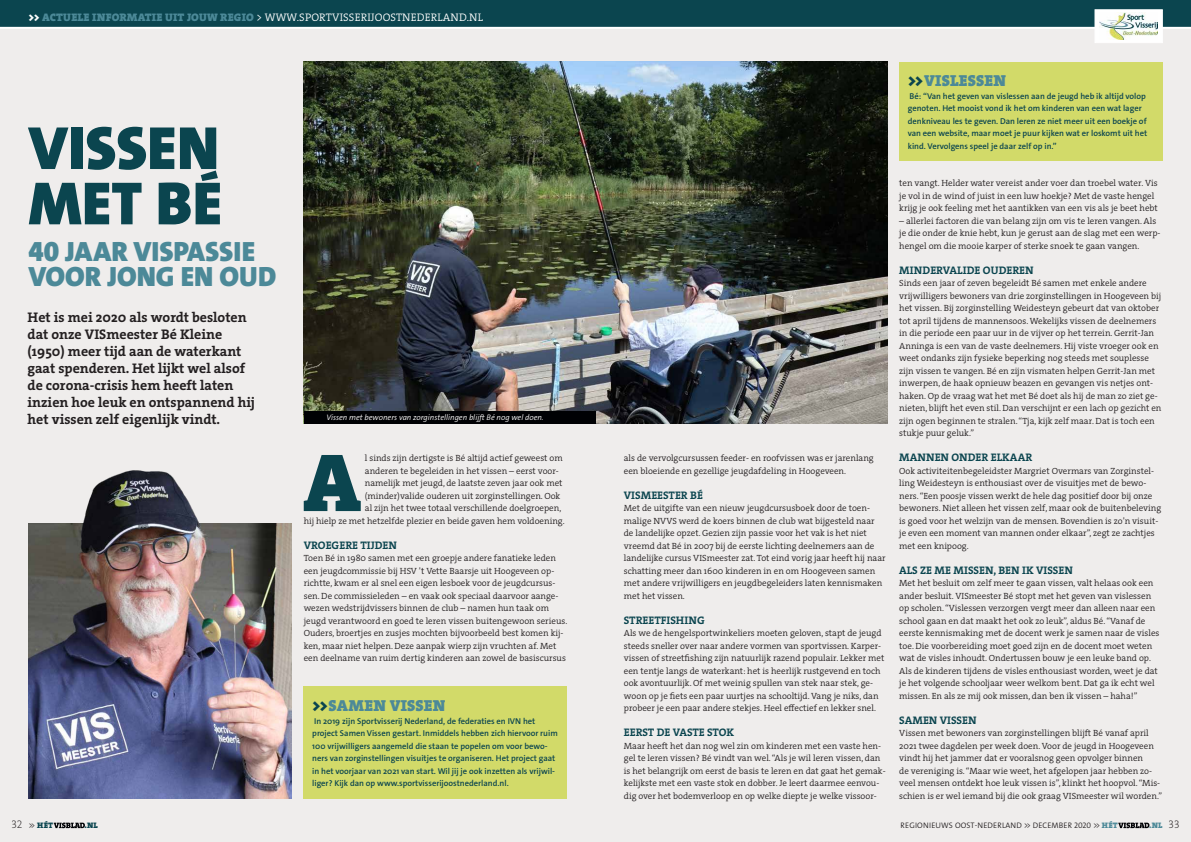
<style>
.page{position:relative;width:1191px;height:842px;background:#efedec}
.page>*{position:absolute;margin:0;border:0;box-sizing:border-box;transform-origin:0 0}
.t1{font:83.1px "The Serif HP9 Blk";color:#0b454f}
.t2{font:900 61.5px/55.3px "The Sans Os F";color:#0b454f}
.t3{font:900 28px/25px "The Sans Os F";color:#4c8998}
.t4{font:16px "The Serif HP9 Blk";letter-spacing:.015em;color:#4c8998}
.t5{font:14px/17px "The Serif HP7 Bld";color:#231f20}
.t6{font:11px "The Serif HP7 Bld";color:#0b454f}
.t7{font:11px "The Serif HP4 Se Lig";letter-spacing:.015em;color:#fff}
.t8{font:9px/12.5px "The Serif HP4 Se Lig";color:#231f20}
.t9{font:600 8.5px/12.5px "The Sans Os F";color:#0b454f}
.t10{font:italic 300 8px "The Sans Os F";color:#fff}
.t11{font:300 8px "The Sans Os F";letter-spacing:.02em;color:#231f20}
.t12{font:8px "The Serif HP9 Blk";color:#0b454f}
.t13{font:8px "The Serif HP9 Blk";color:#4c8998}
.s1{font-family:"The Serif HP9 Blk"}
.s2{font-family:"The Serif HP9 Blk";color:#4c8998}
.s3{font-family:"The Serif HP2 Ex Lig";font-size:11px;color:#231f20}
.s4{font-family:"The Sans Os F";font-weight:300;color:#231f20}
.s5{color:#0b454f}
.s6{font-family:"The Serif HP9 Blk";font-weight:400;color:#4c8998}
</style>
<div class="page">
<div style="left:899px;top:62px;width:263px;height:99px;background:#d2da69"></div>
<div style="left:304px;top:686px;width:263px;height:113px;background:#d2da69"></div>
<div style="left:0;top:0;width:1191px;height:28px;background:#0b454f"></div>
<img style="left:304px;top:61px;width:583px;height:363px">
<img style="left:29px;top:470px;width:263px;height:329px">
<svg style="left:1118px;top:822px;width:31px;height:6px"></svg>
<svg style="left:54px;top:822px;width:31px;height:6px"></svg>
<hr style="left:0;top:27px;width:1191px;height:2px;background:#fff">
<div style="left:304px;top:411px;width:291px;height:13px;background:#000104"></div>
<div style="left:1094px;top:10px;width:68px;height:33px;background:#fff"></div>
<img style="left:1099px;top:13px;width:58px;height:27px">
<p class="t7" style="left:28px;top:10px;width:456px"><span class="s1">&gt;&gt;</span> <span class="s2">ACTUELE INFORMATIE UIT JOUW REGIO</span> &gt; WWW.SPORTVISSERIJOOSTNEDERLAND.NL</p>
<h2 class="t2" style="left:28px;top:121px;width:195px">VISSEN<br>MET BÉ</h2>
<h3 class="t3" style="left:28px;top:239px;width:250px">40 JAAR VISPASSIE<br>VOOR JONG EN OUD</h3>
<h3 class="t5" style="left:28px;top:308px;width:229px">Het is mei 2020 als wordt besloten dat onze VISmeester Bé Kleine (1950) meer tijd aan de waterkant gaat spenderen. Het lijkt wel alsof de corona-crisis hem heeft laten inzien hoe leuk en ontspannend hij het vissen zelf eigenlijk vindt.</h3>
<p class="t12" style="left:11px;top:820px;width:43px"><span class="s3">32</span> <span class="s4">&gt;&gt;</span> HÉT</p>
<p class="t12" style="left:85px;top:820px;width:15px">.NL</p>
<p class="t10" style="left:326px;top:412px;width:219px">Vissen met bewoners van zorginstellingen blijft Bé nog wel doen.</p>
<h1 class="t1" style="left:303px;top:426px;width:60px">A</h1>
<p class="t8" style="left:365px;top:452px;width:199px">l sinds zijn dertigste is Bé altijd actief geweest om</p>
<p class="t8" style="left:365px;top:464px;width:195px">anderen te begeleiden in het vissen – eerst voor-</p>
<p class="t8" style="left:365px;top:477px;width:199px">namelijk met jeugd, de laatste zeven jaar ook met</p>
<p class="t8" style="left:365px;top:489px;width:197px">(minder)valide ouderen uit zorginstellingen. Ook</p>
<p class="t8" style="left:365px;top:502px;width:198px">al zijn het twee totaal verschillende doelgroepen,</p>
<p class="t8" style="left:304px;top:514px;width:262px">hij hielp ze met hetzelfde plezier en beide gaven hem voldoening.</p>
<p class="t6" style="left:304px;top:537px;width:95px">VROEGERE TIJDEN</p>
<p class="t8" style="left:304px;top:552px;width:265px">Toen Bé in 1980 samen met een groepje andere fanatieke leden een jeugdcommissie bij HSV ’t Vette Baarsje uit Hoogeveen op&shy;richtte, kwam er al snel een eigen lesboek voor de jeugdcursus&shy;sen. De commissieleden – en vaak ook speciaal daarvoor aange&shy;wezen wedstrijdvissers binnen de club – namen hun taak om jeugd verantwoord en goed te leren vissen buitengewoon serieus.<br>Ouders, broertjes en zusjes mochten bijvoorbeeld best komen kij&shy;ken, maar niet helpen. Deze aanpak wierp zijn vruchten af. Met een deelname van ruim dertig kinderen aan zowel de basiscursus</p>
<h3 class="t4" style="left:312px;top:695px;width:135px"><span class="s5">&gt;&gt;</span>SAMEN VISSEN</h3>
<p class="t9" style="left:312px;top:714px;width:247px">In 2019 zijn Sportvisserij Nederland, de federaties en IVN het project Samen Vissen gestart. Inmiddels hebben zich hiervoor ruim 100 vrijwilligers aangemeld die staan te popelen om voor bewo&shy;ners van zorginstellingen visuitjes te organiseren. Het project gaat in het voorjaar van 2021 van start. Wil jij je ook inzetten als vrijwil&shy;liger? Kijk dan op www.sportvisserijoostnederland.nl.</p>
<p class="t8" style="left:624px;top:452px;width:251px">als de vervolgcursussen feeder- en roofvissen was er jarenlang een bloeiende en gezellige jeugdafdeling in Hoogeveen.</p>
<p class="t6" style="left:624px;top:487px;width:81px">VISMEESTER BÉ</p>
<p class="t8" style="left:624px;top:502px;width:263px">Met de uitgifte van een nieuw jeugdcursusboek door de toen&shy;malige NVVS werd de koers binnen de club wat bijgesteld naar de landelijke opzet. Gezien zijn passie voor het vak is het niet vreemd dat Bé in 2007 bij de eerste lichting deelnemers aan de landelijke cursus VISmeester zat. Tot eind vorig jaar heeft hij naar schatting meer dan 1600 kinderen in en om Hoogeveen samen met andere vrijwilligers en jeugdbegeleiders laten kennismaken met het vissen.</p>
<p class="t6" style="left:624px;top:612px;width:82px">STREETFISHING</p>
<p class="t8" style="left:624px;top:627px;width:262px">Als we de hengelsportwinkeliers moeten geloven, stapt de jeugd steeds sneller over naar andere vormen van sportvissen. Karper&shy;vissen of streetfishing zijn natuurlijk razend populair. Lekker met een tentje langs de waterkant: het is heerlijk rustgevend en toch ook avontuurlijk. Of met weinig spullen van stek naar stek, ge&shy;woon op je fiets een paar uurtjes na schooltijd. Vang je niks, dan probeer je een paar andere stekjes. Heel effectief en lekker snel.</p>
<p class="t6" style="left:624px;top:725px;width:112px">EERST DE VASTE STOK</p>
<p class="t8" style="left:624px;top:739px;width:263px">Maar heeft het dan nog wel zin om kinderen met een vaste hen&shy;gel te leren vissen? Bé vindt van wel. “Als je wil leren vissen, dan is het belangrijk om eerst de basis te leren en dat gaat het gemak&shy;kelijkste met een vaste stok en dobber. Je leert daarmee eenvou&shy;dig over het bodemverloop en op welke diepte je welke vissoor-</p>
<h3 class="t4" style="left:907px;top:70px;width:100px"><span class="s5">&gt;&gt;</span>VISLESSEN</h3>
<p class="t9" style="left:907px;top:89px;width:241px">Bé: “Van het geven van vislessen aan de jeugd heb ik altijd volop genoten. Het mooist vond ik het om kinderen van een wat lager denkniveau les te geven. Dan leren ze niet meer uit een boekje of van een website, maar moet je puur kijken wat er loskomt uit het kind. Vervolgens speel je daar zelf op in.”</p>
<p class="t8" style="left:899px;top:177px;width:260px">ten vangt. Helder water vereist ander voer dan troebel water. Vis je vol in de wind of juist in een luw hoekje? Met de vaste hengel krijg je ook feeling met het aantikken van een vis als je beet hebt</p>
<p class="t8" style="left:899px;top:214px;width:263px">– allerlei factoren die van belang zijn om vis te leren vangen. Als je die onder de knie hebt, kun je gerust aan de slag met een werp&shy;hengel om die mooie karper of sterke snoek te gaan vangen.</p>
<p class="t6" style="left:899px;top:262px;width:136px">MINDERVALIDE OUDEREN</p>
<p class="t8" style="left:899px;top:277px;width:264px">Sinds een jaar of zeven begeleidt Bé samen met enkele andere vrijwilligers bewoners van drie zorginstellingen in Hoogeveen bij het vissen. Bij zorginstelling Weidesteyn gebeurt dat van oktober tot april tijdens de mannensoos. Wekelijks vissen de deelnemers in die periode een paar uur in de vijver op het terrein. Gerrit-Jan Anninga is een van de vaste deelnemers. Hij viste vroeger ook en weet ondanks zijn fysieke beperking nog steeds met souplesse zijn vissen te vangen. Bé en zijn vismaten helpen Gerrit-Jan met inwerpen, de haak opnieuw beazen en gevangen vis netjes ont&shy;haken. Op de vraag wat het met Bé doet als hij de man zo ziet ge&shy;nieten, blijft het even stil. Dan verschijnt er een lach op gezicht en zijn ogen beginnen te stralen. “Tja, kijk zelf maar. Dat is toch een stukje puur geluk.”</p>
<p class="t6" style="left:899px;top:450px;width:134px">MANNEN ONDER ELKAAR</p>
<p class="t8" style="left:899px;top:464px;width:263px">Ook activiteitenbegeleidster Margriet Overmars van Zorginstel&shy;ling Weidesteyn is enthousiast over de visuitjes met de bewo&shy;ners. “Een poosje vissen werkt de hele dag positief door bij onze bewoners. Niet alleen het vissen zelf, maar ook de buitenbeleving is goed voor het welzijn van de mensen. Bovendien is zo’n visuit&shy;je even een moment van mannen onder elkaar”, zegt ze zachtjes met een knipoog.</p>
<p class="t6" style="left:899px;top:562px;width:175px">ALS ZE ME MISSEN, BEN IK VISSEN</p>
<p class="t8" style="left:899px;top:577px;width:262px">Met het besluit om zelf meer te gaan vissen, valt helaas ook een ander besluit. VISmeester Bé stopt met het geven van vislessen op scholen. “Vislessen verzorgen vergt meer dan alleen naar een school gaan en dat maakt het ook zo leuk”, aldus Bé. “Vanaf de eerste kennismaking met de docent werk je samen naar de visles toe. Die voorbereiding moet goed zijn en de docent moet weten wat de visles inhoudt. Ondertussen bouw je een leuke band op.<br>Als de kinderen tijdens de visles enthousiast worden, weet je dat je het volgende schooljaar weer welkom bent. Dat ga ik echt wel missen. En als ze mij ook missen, dan ben ik vissen – haha!”</p>
<p class="t6" style="left:899px;top:712px;width:79px">SAMEN VISSEN</p>
<p class="t8" style="left:899px;top:727px;width:264px">Vissen met bewoners van zorginstellingen blijft Bé vanaf april 2021 twee dagdelen per week doen. Voor de jeugd in Hoogeveen vindt hij het jammer dat er vooralsnog geen opvolger binnen<br>de vereniging is. “Maar wie weet, het afgelopen jaar hebben zo&shy;veel mensen ontdekt hoe leuk vissen is”, klinkt het hoopvol. “Mis&shy;schien is er wel iemand bij die ook graag VISmeester wil worden.”</p>
<p class="t11" style="left:900px;top:820px;width:219px">REGIONIEUWS OOST-NEDERLAND &gt;&gt; DECEMBER 2020 &gt;&gt; <span class="s6">HÉT</span></p>
<p class="t13" style="left:1149px;top:820px;width:32px">.NL <span class="s3">33</span></p>
</div>
